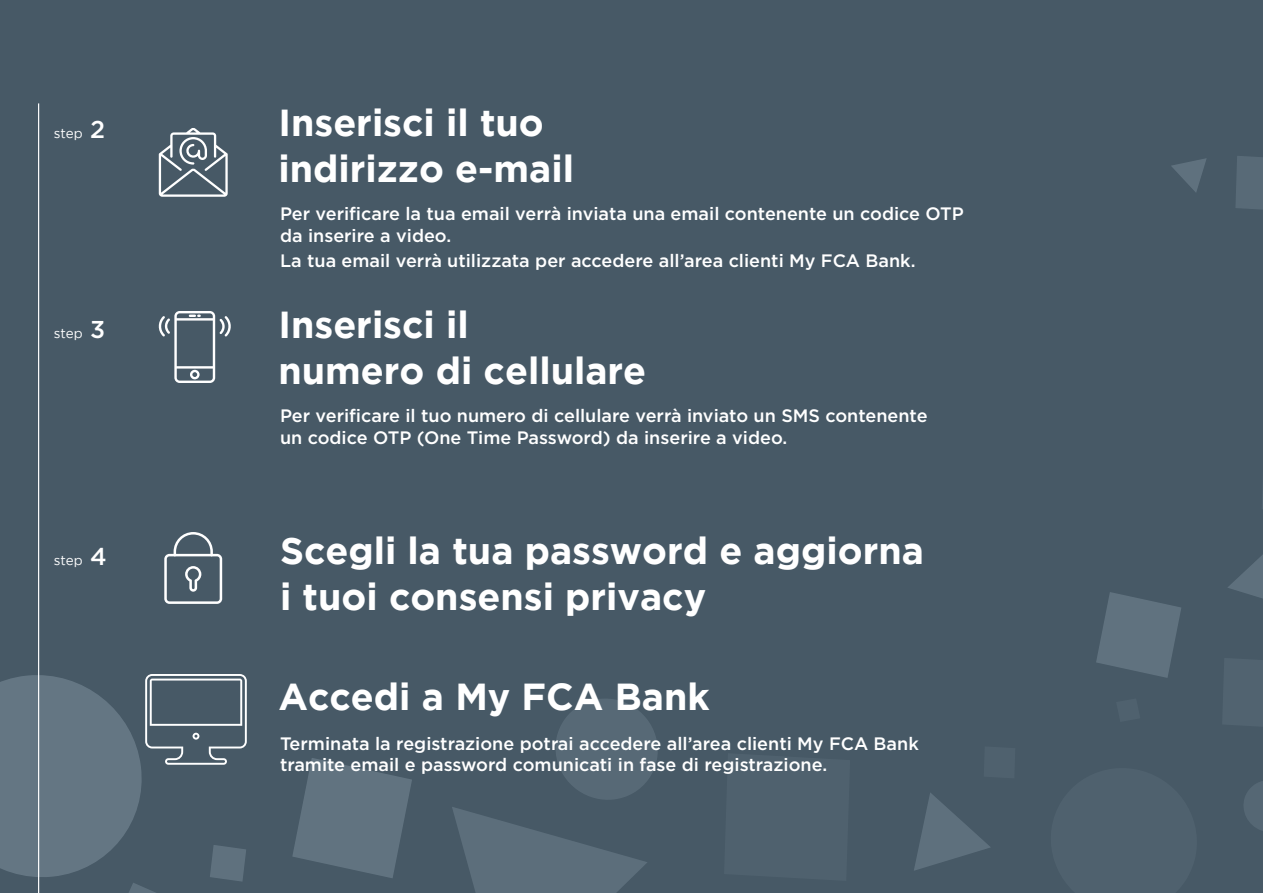
<style>
.page{position:relative;width:1263px;height:893px;background:#475966}
.page>*{position:absolute;margin:0;border:0;box-sizing:border-box;transform-origin:0 0}
.t1{font:700 37.5px/45.3px "Gotham";color:#fff}
.t2{font:500 18px/21.6px "Gotham";color:#fff}
.t3{font:13.5px "Gotham";color:#fff}
.s1{font-weight:500;font-size:24.3px}
</style>
<div class="page">
<svg style="left:452px;top:807px;width:195px;height:86px"></svg>
<svg style="left:556px;top:699px;width:102px;height:101px"></svg>
<svg style="left:1172px;top:158px;width:34px;height:34px"></svg>
<svg style="left:1096px;top:592px;width:85px;height:86px"></svg>
<svg style="left:292px;top:758px;width:120px;height:120px"></svg>
<svg style="left:914px;top:793px;width:76px;height:78px"></svg>
<svg style="left:1244px;top:781px;width:19px;height:50px"></svg>
<svg style="left:1228px;top:555px;width:35px;height:43px"></svg>
<svg style="left:1236px;top:156px;width:27px;height:53px"></svg>
<hr style="left:38px;top:103px;width:1px;height:790px;background:#fff">
<svg style="left:164px;top:532px;width:58px;height:72px"></svg>
<svg style="left:159px;top:128px;width:69px;height:69px"></svg>
<svg style="left:158px;top:311px;width:73px;height:72px"></svg>
<svg style="left:0;top:670px;width:247px;height:223px"></svg>
<p class="t3" style="left:54px;top:126px;width:53px">step <span class="s1">2</span></p>
<p class="t3" style="left:54px;top:325px;width:53px">step <span class="s1">3</span></p>
<p class="t3" style="left:54px;top:553px;width:55px">step <span class="s1">4</span></p>
<p class="t1" style="left:279px;top:99px;width:267px">Inserisci il tuo</p>
<p class="t1" style="left:279px;top:145px;width:297px">indirizzo e-mail</p>
<p class="t2" style="left:280px;top:203px;width:685px">Per verificare la tua email verrà inviata una email contenente un codice OTP da inserire a video.</p>
<p class="t2" style="left:280px;top:249px;width:637px">La tua email verrà utilizzata per accedere all’area clienti My FCA Bank.</p>
<p class="t1" style="left:279px;top:301px;width:192px">Inserisci il</p>
<p class="t1" style="left:279px;top:347px;width:369px">numero di cellulare</p>
<p class="t2" style="left:280px;top:405px;width:649px">Per verificare il tuo numero di cellulare verrà inviato un SMS contenente</p>
<p class="t2" style="left:280px;top:426px;width:509px">un codice OTP (One Time Password) da inserire a video.</p>
<p class="t1" style="left:280px;top:528px;width:645px">Scegli la tua password e aggiorna i tuoi consensi privacy</p>
<p class="t1" style="left:279px;top:673px;width:433px">Accedi a My FCA Bank</p>
<p class="t2" style="left:280px;top:732px;width:640px">Terminata la registrazione potrai accedere all’area clienti My FCA Bank tramite email e password comunicati in fase di registrazione.</p>
</div>
